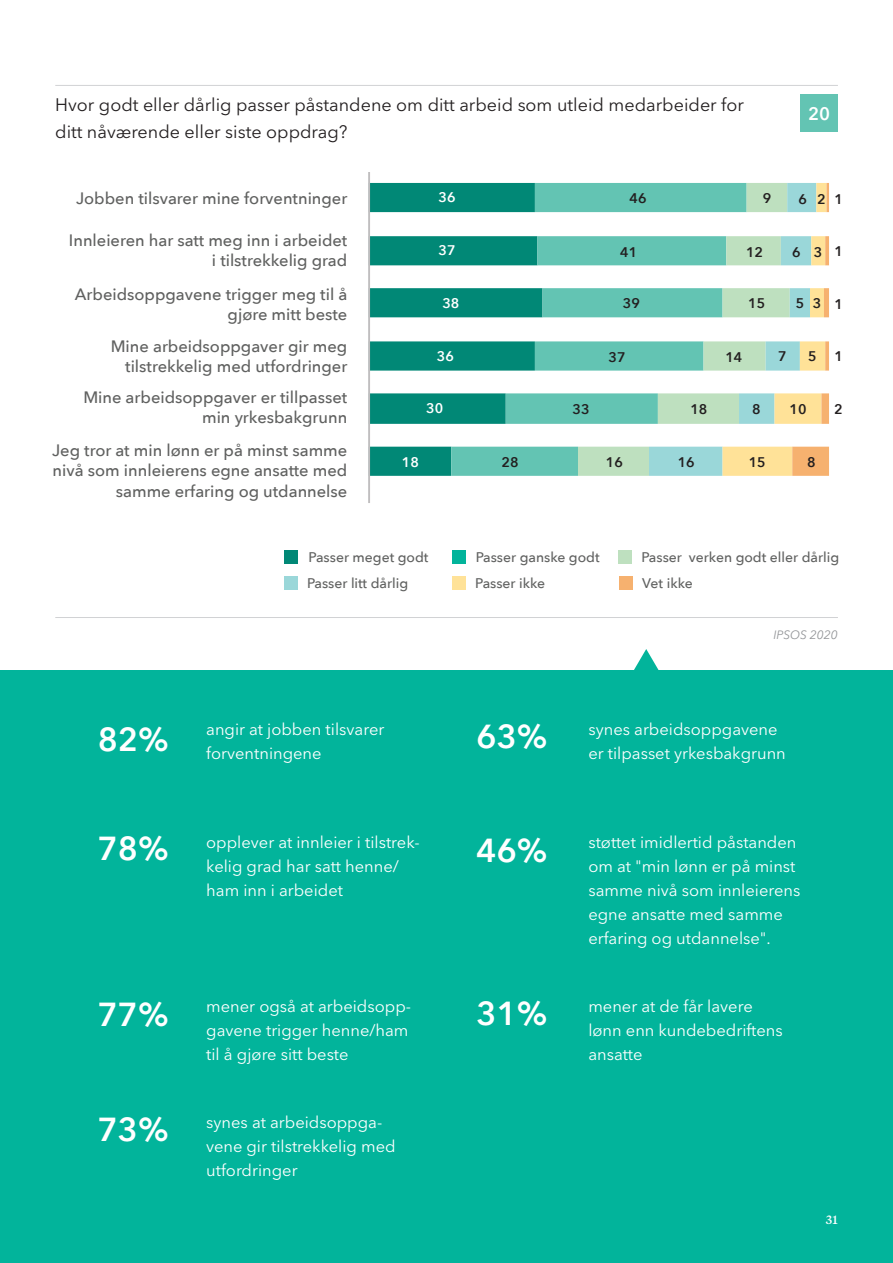
<style>
.page{position:relative;width:893px;height:1263px;background:#fff}
.page>*{position:absolute;margin:0;border:0;box-sizing:border-box;transform-origin:0 0}
.t1{font:600 33px "Avenir Next LT Pro";color:#fff}
.t2{font:18px/27px "Avenir Next LT Pro";color:#231f20}
.t3{font:600 18px "Avenir Next LT Pro";color:#fff}
.t4{font:16.5px/24px "Avenir Next LT Pro";color:#fff}
.t5{font:500 16.5px/20.2px "Avenir Next";color:#606160;text-align:right}
.t6{font:500 13.95px/26px "Avenir Next";color:#606160}
.t7{font:600 13.95px "Avenir Next";color:#231f20}
.t8{font:600 13.95px "Avenir Next";color:#fff}
.t9{font:italic 12px "Avenir Next LT Pro";color:#939598}
.t10{font:500 12px "Tiempos Text";color:#fff}
</style>
<div class="page">
<hr style="left:55px;top:85px;width:783px;height:1px;background:#d1d2d4">
<hr style="left:55px;top:617px;width:783px;height:1px;background:#d1d2d4">
<div style="left:800px;top:94px;width:38px;height:37px;background:#63c4b3"></div>
<svg style="left:370px;top:183px;width:81px;height:293px;fill:#018876"></svg>
<svg style="left:451px;top:183px;width:127px;height:293px"></svg>
<svg style="left:578px;top:183px;width:71px;height:293px"></svg>
<svg style="left:649px;top:183px;width:73px;height:293px"></svg>
<svg style="left:722px;top:183px;width:107px;height:293px"></svg>
<hr style="left:368px;top:173px;width:2px;height:330px;background:#c0bebf">
<div style="left:285px;top:550px;width:13px;height:13px;background:#018876"></div>
<div style="left:284px;top:576px;width:13px;height:13px;background:#9ad7d9"></div>
<div style="left:453px;top:550px;width:13px;height:13px;background:#02b49b"></div>
<div style="left:452px;top:576px;width:14px;height:13px;background:#ffe298"></div>
<div style="left:619px;top:550px;width:13px;height:13px;background:#bee0bf"></div>
<div style="left:619px;top:576px;width:14px;height:13px;background:#f6b16f"></div>
<div style="left:0;top:670px;width:893px;height:593px;background:#02b49b"></div>
<svg style="left:634px;top:649px;width:25px;height:21px"></svg>
<p class="t2" style="left:55px;top:92px;width:690px">Hvor godt eller dårlig passer påstandene om ditt arbeid som utleid medarbeider for ditt nåværende eller siste oppdrag?</p>
<p class="t3" style="left:808px;top:102px;width:23px">20</p>
<p class="t5" style="left:76px;top:187px;width:273px">Jobben tilsvarer mine forventninger</p>
<p class="t5" style="left:69px;top:229px;width:280px">Innleieren har satt meg inn i arbeidet i tilstrekkelig grad</p>
<p class="t5" style="left:75px;top:283px;width:274px">Arbeidsoppgavene trigger meg til å gjøre mitt beste</p>
<p class="t5" style="left:111px;top:336px;width:238px">Mine arbeidsoppgaver gir meg tilstrekkelig med utfordringer</p>
<p class="t8" style="left:439px;top:185px;width:19px">36</p>
<p class="t8" style="left:439px;top:238px;width:19px">37</p>
<p class="t8" style="left:442px;top:291px;width:19px">38</p>
<p class="t8" style="left:437px;top:344px;width:19px">36</p>
<p class="t7" style="left:630px;top:187px;width:19px">46</p>
<p class="t7" style="left:763px;top:187px;width:10px">9</p>
<p class="t7" style="left:798px;top:187px;width:10px">6</p>
<p class="t7" style="left:817px;top:187px;width:10px">2</p>
<p class="t7" style="left:834px;top:187px;width:10px">1</p>
<p class="t7" style="left:620px;top:240px;width:19px">41</p>
<p class="t7" style="left:746px;top:240px;width:19px">12</p>
<p class="t7" style="left:792px;top:240px;width:10px">6</p>
<p class="t7" style="left:814px;top:240px;width:10px">3</p>
<p class="t7" style="left:834px;top:240px;width:10px">1</p>
<p class="t7" style="left:623px;top:291px;width:19px">39</p>
<p class="t7" style="left:748px;top:291px;width:19px">15</p>
<p class="t7" style="left:796px;top:291px;width:27px">5 3</p>
<p class="t7" style="left:834px;top:292px;width:10px">1</p>
<p class="t7" style="left:609px;top:345px;width:19px">37</p>
<p class="t7" style="left:725px;top:345px;width:19px">14</p>
<p class="t7" style="left:778px;top:344px;width:10px">7</p>
<p class="t7" style="left:808px;top:344px;width:10px">5</p>
<p class="t7" style="left:834px;top:344px;width:10px">1</p>
<p class="t5" style="left:83px;top:387px;width:265px">Mine arbeidsoppgaver er tillpasset min yrkesbakgrunn</p>
<p class="t5" style="left:52px;top:440px;width:297px">Jeg tror at min lønn er på minst samme nivå som innleierens egne ansatte med samme erfaring og utdannelse</p>
<p class="t8" style="left:426px;top:396px;width:19px">30</p>
<p class="t8" style="left:402px;top:450px;width:19px">18</p>
<p class="t7" style="left:573px;top:397px;width:19px">33</p>
<p class="t7" style="left:690px;top:397px;width:19px">18</p>
<p class="t7" style="left:752px;top:397px;width:10px">8</p>
<p class="t7" style="left:789px;top:397px;width:19px">10</p>
<p class="t7" style="left:502px;top:450px;width:19px">28</p>
<p class="t7" style="left:606px;top:450px;width:19px">16</p>
<p class="t7" style="left:678px;top:450px;width:19px">16</p>
<p class="t7" style="left:749px;top:450px;width:19px">15</p>
<p class="t7" style="left:807px;top:450px;width:10px">8</p>
<p class="t7" style="left:834px;top:397px;width:10px">2</p>
<p class="t6" style="left:307px;top:544px;width:123px">Passer meget godt<br>Passer litt dårlig</p>
<p class="t6" style="left:475px;top:544px;width:126px">Passer ganske godt<br>Passer ikke</p>
<p class="t6" style="left:641px;top:544px;width:199px">Passer verken godt eller dårlig<br>Vet ikke</p>
<p class="t9" style="left:773px;top:628px;width:66px">IPSOS 2020</p>
<p class="t4" style="left:206px;top:718px;width:180px">angir at jobben tilsvarer forventningene</p>
<p class="t4" style="left:588px;top:718px;width:199px">synes arbeidsoppgavene er tilpasset yrkesbakgrunn</p>
<h1 class="t1" style="left:98px;top:719px;width:72px">82%</h1>
<h1 class="t1" style="left:477px;top:716px;width:72px">63%</h1>
<h1 class="t1" style="left:98px;top:828px;width:72px">78%</h1>
<p class="t4" style="left:206px;top:830px;width:215px">opplever at innleier i tilstrek&shy;kelig grad har satt henne/ ham inn i arbeidet</p>
<h1 class="t1" style="left:477px;top:830px;width:72px">46%</h1>
<p class="t4" style="left:588px;top:830px;width:214px">støttet imidlertid påstanden om at "min lønn er på minst samme nivå som innleierens egne ansatte med samme erfaring og utdannelse".</p>
<h1 class="t1" style="left:98px;top:994px;width:72px">77%</h1>
<p class="t4" style="left:206px;top:994px;width:206px">mener også at arbeidsopp&shy;gavene trigger henne/ham til å gjøre sitt beste</p>
<h1 class="t1" style="left:477px;top:993px;width:72px">31%</h1>
<p class="t4" style="left:588px;top:994px;width:196px">mener at de får lavere lønn enn kundebedriftens ansatte</p>
<h1 class="t1" style="left:98px;top:1109px;width:72px">73%</h1>
<p class="t4" style="left:206px;top:1111px;width:191px">synes at arbeidsoppga&shy;vene gir tilstrekkelig med utfordringer</p>
<p class="t10" style="left:826px;top:1211px;width:13px">31</p>
</div>
